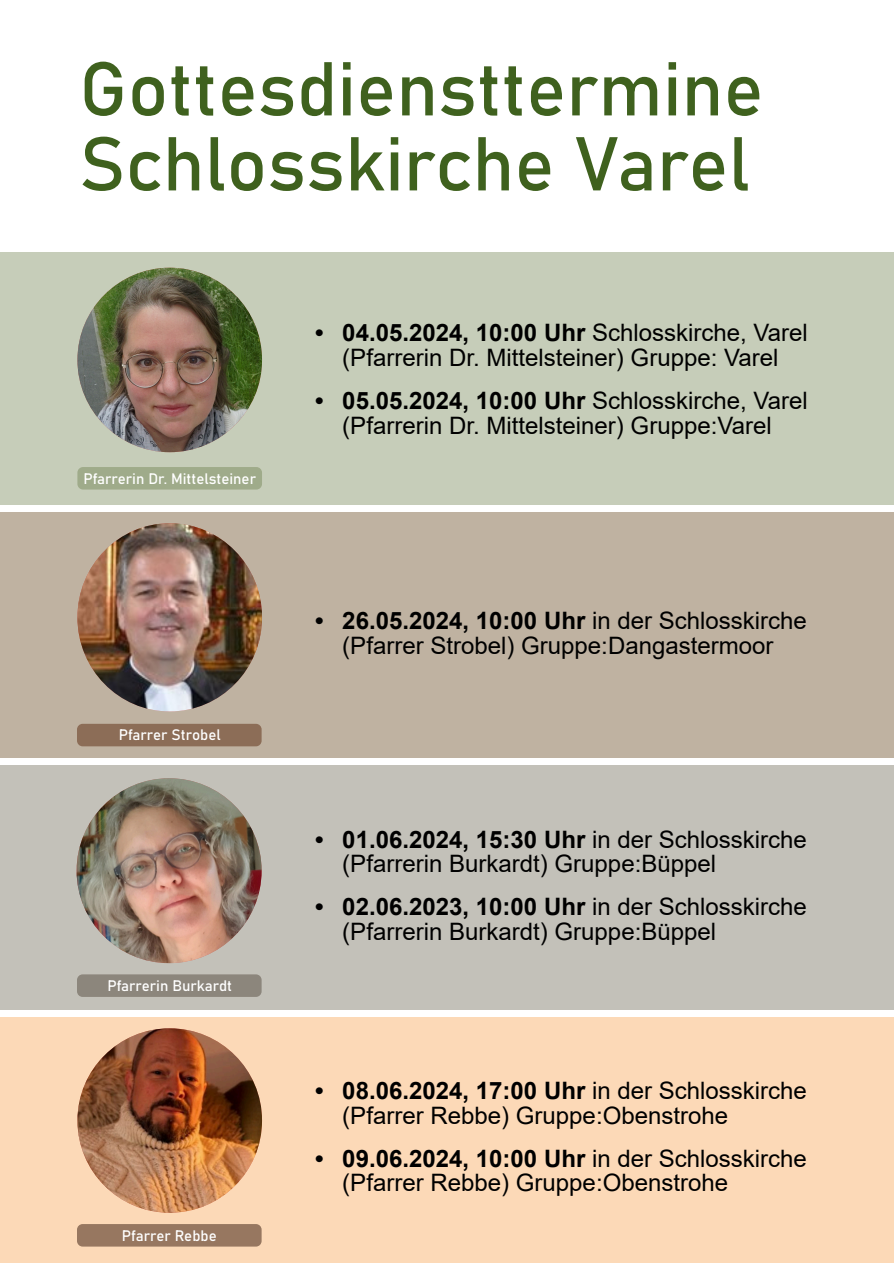
<style>
.page{position:relative;width:894px;height:1263px;background:#fff}
.page>*{position:absolute;margin:0;border:0;box-sizing:border-box;transform-origin:0 0}
.t1{font:75px/75px "Bahnschrift";color:#3f611e}
.t2{font:24px/24.8px "Arial";color:#000}
.t3{font:15px "Bahnschrift";color:#fff}
.s1{font-weight:700}
</style>
<div class="page">
<div style="left:0;top:253px;width:893px;height:252px;background:#c6cdb9"></div>
<div style="left:0;top:505px;width:893px;height:253px;background:#bfb2a1"></div>
<div style="left:0;top:758px;width:893px;height:252px;background:#c3c1b9"></div>
<div style="left:0;top:1010px;width:893px;height:253px;background:#fcd9b7"></div>
<img style="left:77px;top:778px;width:184px;height:185px;border-radius:50%">
<img style="left:77px;top:1028px;width:185px;height:185px;border-radius:50%">
<img style="left:77px;top:268px;width:185px;height:184px;border-radius:50%">
<div style="left:77px;top:467px;width:185px;height:23px;background:#9fab8a;border-radius:6px"></div>
<div style="left:77px;top:724px;width:184px;height:22px;background:#8c6d57;border-radius:6px"></div>
<div style="left:77px;top:974px;width:184px;height:23px;background:#8c867c;border-radius:6px"></div>
<div style="left:77px;top:1224px;width:184px;height:22px;background:#977760;border-radius:6px"></div>
<div style="left:0;top:505px;width:893px;height:7px;background:#fff"></div>
<div style="left:0;top:758px;width:893px;height:7px;background:#fff"></div>
<div style="left:0;top:1010px;width:893px;height:7px;background:#fff"></div>
<img style="left:77px;top:523px;width:185px;height:188px;border-radius:50%">
<h1 class="t1" style="left:79px;top:56px;width:685px">Gottesdiensttermine<br>Schlosskirche Varel</h1>
<p class="t3" style="left:83px;top:472px;width:174px">Pfarrerin Dr. Mittelsteiner</p>
<p class="t3" style="left:119px;top:728px;width:104px">Pfarrer Strobel</p>
<p class="t3" style="left:107px;top:979px;width:126px">Pfarrerin Burkardt</p>
<p class="t3" style="left:122px;top:1229px;width:96px">Pfarrer Rebbe</p>
<p class="t2" style="left:315px;top:323px;width:494px;text-align:center"><span class="s1">• 04.05.2024, 10:00 Uhr</span> Schlosskirche, Varel (Pfarrerin Dr. Mittelsteiner) Gruppe: Varel</p>
<p class="t2" style="left:315px;top:390px;width:494px;text-align:center"><span class="s1">• 05.05.2024, 10:00 Uhr</span> Schlosskirche, Varel (Pfarrerin Dr. Mittelsteiner) Gruppe:Varel</p>
<p class="t2" style="left:315px;top:610px;width:493px;text-align:center"><span class="s1">• 26.05.2024, 10:00 Uhr</span> in der Schlosskirche (Pfarrer Strobel) Gruppe:Dangastermoor</p>
<p class="t2" style="left:342px;top:829px;width:466px;text-indent:-27px"><span class="s1">• 01.06.2024, 15:30 Uhr</span> in der Schlosskirche (Pfarrerin Burkardt) Gruppe:Büppel</p>
<p class="t2" style="left:342px;top:897px;width:466px;text-indent:-27px"><span class="s1">• 02.06.2023, 10:00 Uhr</span> in der Schlosskirche (Pfarrerin Burkardt) Gruppe:Büppel</p>
<p class="t2" style="left:342px;top:1080px;width:466px;text-indent:-27px"><span class="s1">• 08.06.2024, 17:00 Uhr</span> in der Schlosskirche (Pfarrer Rebbe) Gruppe:Obenstrohe</p>
<p class="t2" style="left:342px;top:1148px;width:466px;text-indent:-27px"><span class="s1">• 09.06.2024, 10:00 Uhr</span> in der Schlosskirche (Pfarrer Rebbe) Gruppe:Obenstrohe</p>
</div>
